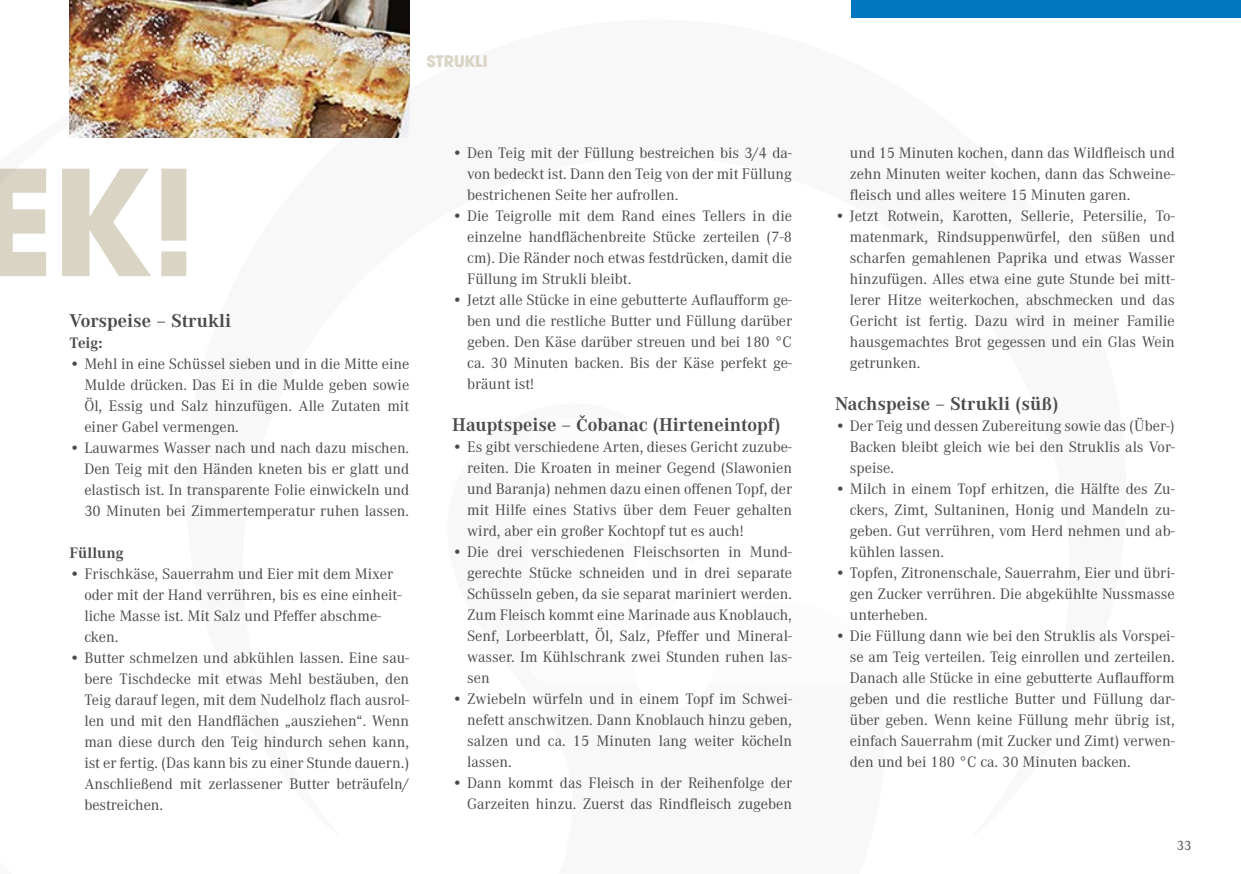
<style>
.page{position:relative;width:1241px;height:874px;background:#fff}
.page>*{position:absolute;margin:0;border:0;box-sizing:border-box;transform-origin:0 0}
.t1{font:700 161px "Avant Gard EF";color:#dad4c4}
.t2{font:700 19.25px "Corporate A";color:#4a4a49}
.t3{font:700 17.5px "Avant Gard EF";color:#dad4c4}
.t4{font:15.75px/21px "Corporate A";color:#4a4a49;text-align:justify}
.t5{font:700 15.75px "Corporate A";color:#4a4a49}
.t6{font:14px "Corporate A";color:#4a4a49}
.s1{font-family:"Times";font-size:17.5px}
</style>
<div class="page">
<div style="left:851px;top:0;width:389px;height:17px;background:#0078bf"></div>
<img style="left:69px;top:0;width:340px;height:137px">
<p class="t3" style="left:427px;top:50px;width:62px">STRUKLI</p>
<h1 class="t1" style="left:-23px;top:124px;width:222px">EK!</h1>
<p class="t2" style="left:69px;top:307px;width:163px">Vorspeise – Strukli</p>
<p class="t5" style="left:69px;top:332px;width:35px">Teig:</p>
<p class="t4" style="left:84px;top:352px;width:326px;text-indent:-15px">• Mehl in eine Schüssel sieben und in die Mitte eine Mulde drücken. Das Ei in die Mulde geben sowie Öl, Essig und Salz hinzufügen. Alle Zutaten mit einer Gabel vermengen.</p>
<p class="t4" style="left:84px;top:436px;width:326px;text-indent:-15px">• Lauwarmes Wasser nach und nach dazu mischen.<br>Den Teig mit den Händen kneten bis er glatt und elastisch ist. In transparente Folie einwickeln und 30 Minuten bei Zimmertemperatur ruhen lassen.</p>
<p class="t5" style="left:69px;top:542px;width:56px">Füllung</p>
<p class="t4" style="left:84px;top:562px;width:318px;text-align:left;text-indent:-15px">• Frischkäse, Sauerrahm und Eier mit dem Mixer oder mit der Hand verrühren, bis es eine einheit&shy;liche Masse ist. Mit Salz und Pfeffer abschme&shy;cken.</p>
<p class="t4" style="left:84px;top:646px;width:326px;text-indent:-15px">• Butter schmelzen und abkühlen lassen. Eine sau&shy;bere Tischdecke mit etwas Mehl bestäuben, den Teig darauf legen, mit dem Nudelholz flach ausrol&shy;len und mit den Handflächen „ausziehen“. Wenn man diese durch den Teig hindurch sehen kann, ist er fertig. (Das kann bis zu einer Stunde dauern.)<br>Anschließend mit zerlassener Butter beträufeln/ bestreichen.</p>
<p class="t4" style="left:467px;top:141px;width:326px;text-indent:-15px">• Den Teig mit der Füllung bestreichen bis 3/4 da&shy;von bedeckt ist. Dann den Teig von der mit Füllung bestrichenen Seite her aufrollen.</p>
<p class="t4" style="left:467px;top:204px;width:326px;text-indent:-15px">• Die Teigrolle mit dem Rand eines Tellers in die einzelne handflächenbreite Stücke zerteilen (7-8 cm). Die Ränder noch etwas festdrücken, damit die Füllung im Strukli bleibt.</p>
<p class="t4" style="left:467px;top:288px;width:326px;text-indent:-15px">• Jetzt alle Stücke in eine gebutterte Auflaufform ge&shy;ben und die restliche Butter und Füllung darüber geben. Den Käse darüber streuen und bei 180 °C ca. 30 Minuten backen. Bis der Käse perfekt ge&shy;bräunt ist!</p>
<p class="t2" style="left:452px;top:412px;width:330px">Hauptspeise – <span class="s1">Č</span>obanac (Hirteneintopf)</p>
<p class="t4" style="left:467px;top:435px;width:326px;text-indent:-15px">• Es gibt verschiedene Arten, dieses Gericht zuzube&shy;reiten. Die Kroaten in meiner Gegend (Slawonien und Baranja) nehmen dazu einen offenen Topf, der mit Hilfe eines Stativs über dem Feuer gehalten wird, aber ein großer Kochtopf tut es auch!</p>
<p class="t4" style="left:467px;top:540px;width:326px;text-indent:-15px">• Die drei verschiedenen Fleischsorten in Mund&shy;gerechte Stücke schneiden und in drei separate Schüsseln geben, da sie separat mariniert werden.<br>Zum Fleisch kommt eine Marinade aus Knoblauch, Senf, Lorbeerblatt, Öl, Salz, Pfeffer und Mineral&shy;wasser. Im Kühlschrank zwei Stunden ruhen las&shy;sen</p>
<p class="t4" style="left:467px;top:687px;width:326px;text-indent:-15px">• Zwiebeln würfeln und in einem Topf im Schwei&shy;nefett anschwitzen. Dann Knoblauch hinzu geben, salzen und ca. 15 Minuten lang weiter köcheln lassen.</p>
<p class="t4" style="left:452px;top:771px;width:341px;text-align:right">• Dann kommt das Fleisch in der Reihenfolge der<br>Garzeiten hinzu. Zuerst das Rindfleisch zugeben</p>
<p class="t4" style="left:849px;top:141px;width:326px">und 15 Minuten kochen, dann das Wildfleisch und zehn Minuten weiter kochen, dann das Schweine&shy;fleisch und alles weitere 15 Minuten garen.</p>
<p class="t4" style="left:849px;top:204px;width:326px;text-indent:-15px">• Jetzt Rotwein, Karotten, Sellerie, Petersilie, To&shy;matenmark, Rindsuppenwürfel, den süßen und scharfen gemahlenen Paprika und etwas Wasser hinzufügen. Alles etwa eine gute Stunde bei mitt&shy;lerer Hitze weiterkochen, abschmecken und das Gericht ist fertig. Dazu wird in meiner Familie hausgemachtes Brot gegessen und ein Glas Wein getrunken.</p>
<p class="t2" style="left:834px;top:391px;width:225px">Nachspeise – Strukli (süß)</p>
<p class="t4" style="left:849px;top:414px;width:326px;text-indent:-15px">• Der Teig und dessen Zubereitung sowie das (Über-)<br>Backen bleibt gleich wie bei den Struklis als Vor&shy;speise.</p>
<p class="t4" style="left:849px;top:477px;width:326px;text-indent:-15px">• Milch in einem Topf erhitzen, die Hälfte des Zu&shy;ckers, Zimt, Sultaninen, Honig und Mandeln zu&shy;geben. Gut verrühren, vom Herd nehmen und ab&shy;kühlen lassen.</p>
<p class="t4" style="left:849px;top:561px;width:326px;text-indent:-15px">• Topfen, Zitronenschale, Sauerrahm, Eier und übri&shy;gen Zucker verrühren. Die abgekühlte Nussmasse unterheben.</p>
<p class="t4" style="left:849px;top:624px;width:326px;text-indent:-15px">• Die Füllung dann wie bei den Struklis als Vorspei&shy;se am Teig verteilen. Teig einrollen und zerteilen.<br>Danach alle Stücke in eine gebutterte Auflaufform geben und die restliche Butter und Füllung dar&shy;über geben. Wenn keine Füllung mehr übrig ist, einfach Sauerrahm (mit Zucker und Zimt) verwen&shy;den und bei 180 °C ca. 30 Minuten backen.</p>
<p class="t6" style="left:1176px;top:835px;width:16px">33</p>
</div>
